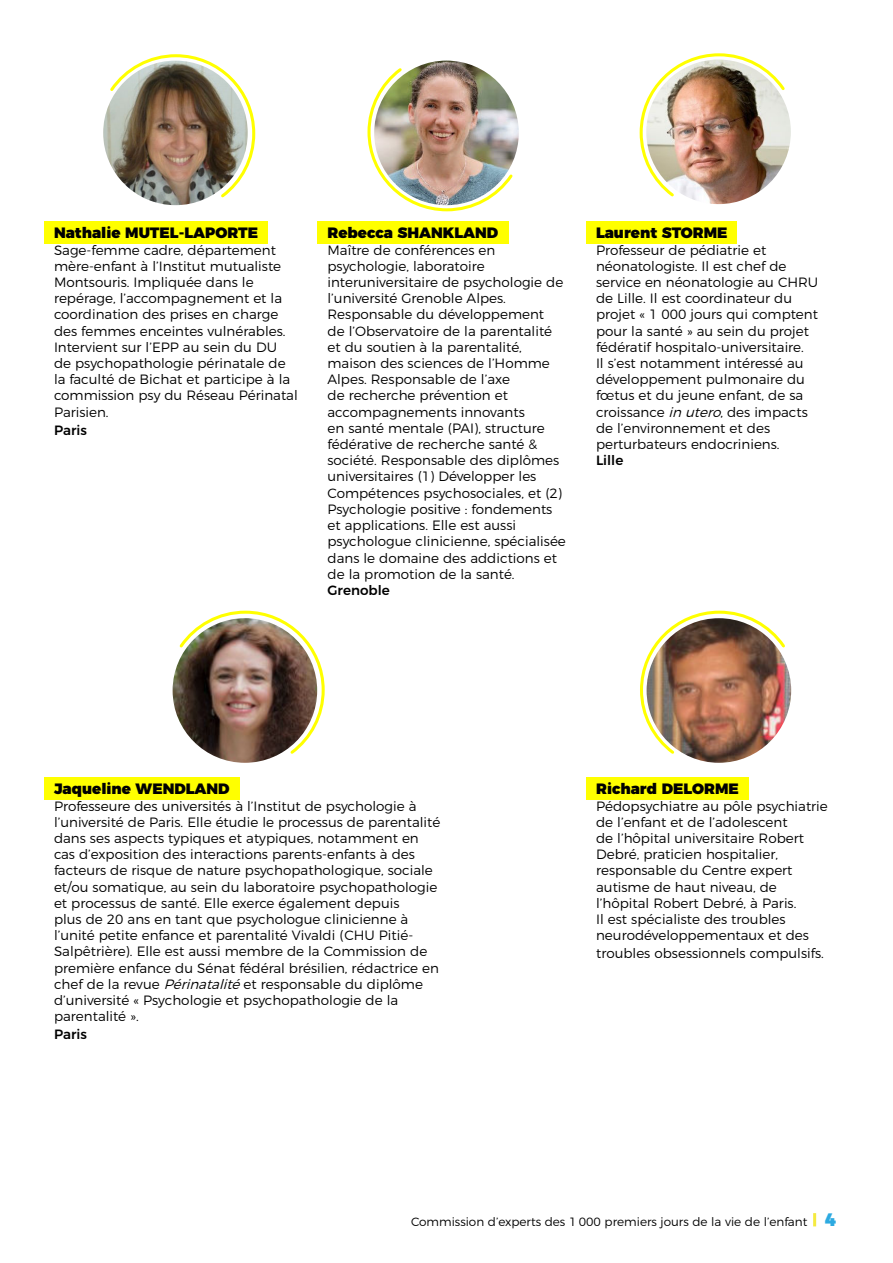
<style>
.page{position:relative;width:893px;height:1263px;background:#fff}
.page>*{position:absolute;margin:0;border:0;box-sizing:border-box;transform-origin:0 0}
.t1{font:900 15px "Montserrat";color:#000}
.t2{font:300 13.5px/16.2px "Montserrat";color:#000}
.t3{font:500 13.5px "Montserrat";color:#000}
.t4{font:300 12px "Montserrat";color:#000}
.s1{font-style:italic}
.s2{font-weight:900;font-size:18px;color:#2daae1}
</style>
<div class="page">
<div style="left:586px;top:222px;width:150px;height:22px;background:#ff0"></div>
<div style="left:317px;top:222px;width:192px;height:22px;background:#ff0"></div>
<div style="left:44px;top:222px;width:223px;height:22px;background:#ff0"></div>
<div style="left:44px;top:777px;width:195px;height:22px;background:#ff0"></div>
<div style="left:586px;top:777px;width:162px;height:22px;background:#ff0"></div>
<svg style="left:813px;top:1213px;width:3px;height:13px"></svg>
<img style="left:173px;top:618px;width:144px;height:145px;border-radius:72px">
<img style="left:107px;top:54px;width:149px;height:146px">
<img style="left:367px;top:65px;width:148px;height:147px">
<img style="left:639px;top:53px;width:148px;height:146px">
<img style="left:177px;top:610px;width:148px;height:146px">
<img style="left:640px;top:610px;width:148px;height:146px">
<p class="t1" style="left:54px;top:227px;width:206px">Nathalie MUTEL-LAPORTE</p>
<p class="t2" style="left:54px;top:242px;width:245px">Sage-femme cadre, département mère-enfant à l’Institut mutualiste<br>Montsouris. Impliquée dans le repérage, l’accompagnement et la coordination des prises en charge des femmes enceintes vulnérables.<br>Intervient sur l’EPP au sein du DU<br>de psychopathologie périnatale de la faculté de Bichat et participe à la commission psy du Réseau Périnatal<br>Parisien.</p>
<p class="t3" style="left:54px;top:424px;width:34px">Paris</p>
<p class="t1" style="left:327px;top:227px;width:172px">Rebecca SHANKLAND</p>
<p class="t2" style="left:327px;top:242px;width:240px">Maître de conférences en psychologie, laboratoire interuniversitaire de psychologie de l’université Grenoble Alpes.<br>Responsable du développement<br>de l’Observatoire de la parentalité et du soutien à la parentalité, maison des sciences de l’Homme<br>Alpes. Responsable de l’axe<br>de recherche prévention et accompagnements innovants<br>en santé mentale (PAI), structure fédérative de recherche santé &amp; société. Responsable des diplômes universitaires (1) Développer les<br>Compétences psychosociales, et (2)<br>Psychologie positive : fondements et applications. Elle est aussi psychologue clinicienne, spécialisée dans le domaine des addictions et de la promotion de la santé.</p>
<p class="t3" style="left:327px;top:585px;width:64px">Grenoble</p>
<p class="t1" style="left:596px;top:227px;width:133px">Laurent STORME</p>
<p class="t2" style="left:596px;top:242px;width:224px">Professeur de pédiatrie et néonatologiste. Il est chef de service en néonatologie au CHRU de Lille. Il est coordinateur du projet « 1 000 jours qui comptent pour la santé » au sein du projet fédératif hospitalo-universitaire.<br>Il s’est notamment intéressé au développement pulmonaire du fœtus et du jeune enfant, de sa croissance <span class="s1">in utero</span>, des impacts de l’environnement et des perturbateurs endocriniens.</p>
<p class="t3" style="left:596px;top:455px;width:29px">Lille</p>
<p class="t1" style="left:54px;top:782px;width:177px">Jaqueline WENDLAND</p>
<p class="t2" style="left:54px;top:798px;width:388px">Professeure des universités à l’Institut de psychologie à l’université de Paris. Elle étudie le processus de parentalité dans ses aspects typiques et atypiques, notamment en cas d’exposition des interactions parents-enfants à des facteurs de risque de nature psychopathologique, sociale et/ou somatique, au sein du laboratoire psychopathologie et processus de santé. Elle exerce également depuis<br>plus de 20 ans en tant que psychologue clinicienne à l’unité petite enfance et parentalité Vivaldi (CHU Pitié-Salpêtrière). Elle est aussi membre de la Commission de première enfance du Sénat fédéral brésilien, rédactrice en chef de la revue <span class="s1">Périnatalité</span> et responsable du diplôme d’université « Psychologie et psychopathologie de la parentalité ».</p>
<p class="t3" style="left:54px;top:1029px;width:34px">Paris</p>
<p class="t1" style="left:596px;top:782px;width:144px">Richard DELORME</p>
<p class="t2" style="left:596px;top:798px;width:233px">Pédopsychiatre au pôle psychiatrie de l’enfant et de l’adolescent<br>de l’hôpital universitaire Robert<br>Debré, praticien hospitalier, responsable du Centre expert autisme de haut niveau, de l’hôpital Robert Debré, à Paris.<br>Il est spécialiste des troubles neurodéveloppementaux et des</p>
<p class="t2" style="left:596px;top:945px;width:229px">troubles obsessionnels compulsifs.</p>
<p class="t4" style="left:411px;top:1217px;width:426px">Commission d’experts des 1 000 premiers jours de la vie de l’enfant <span class="s2">4</span></p>
</div>
